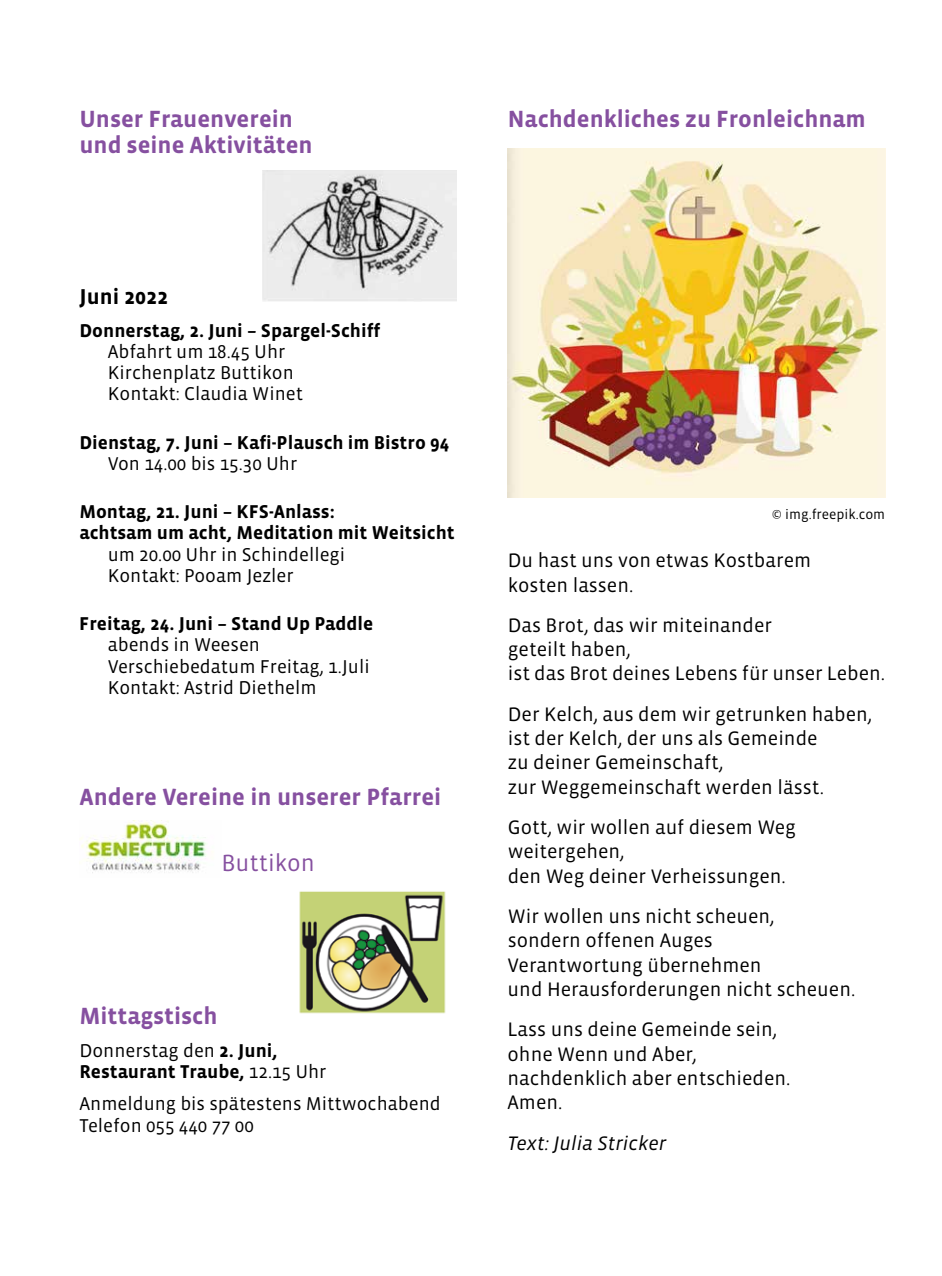
<style>
.page{position:relative;width:942px;height:1276px;background:#fff}
.page>*{position:absolute;margin:0;border:0;box-sizing:border-box;transform-origin:0 0}
.t1{font:700 24px/26.2px "Vista Sans";color:#8650a0}
.t2{font:24px "Vista Sans";color:#8650a0}
.t3{font:700 22px "Vista Sans";color:#000}
.t4{font:20px/24.2px "Vista Sans";color:#000}
.t5{font:italic 20px "Vista Sans";color:#000}
.t6{font:19px/21.2px "Vista Sans";color:#000}
.t7{font:700 19px/21.2px "Vista Sans";color:#000}
.t8{font:14px "Vista Sans";color:#000}
.s1{font-weight:400}
</style>
<div class="page">
<img style="left:80px;top:820px;width:127px;height:53px">
<img style="left:507px;top:149px;width:377px;height:349px">
<img style="left:299px;top:891px;width:147px;height:123px">
<img style="left:262px;top:170px;width:194px;height:132px">
<p class="t1" style="left:79px;top:106px;width:235px">Unser Frauenverein und seine Aktivitäten</p>
<p class="t1" style="left:507px;top:106px;width:359px">Nachdenkliches zu Fronleichnam</p>
<p class="t3" style="left:79px;top:286px;width:90px">Juni 2022</p>
<p class="t7" style="left:79px;top:320px;width:302px">Donnerstag, 2. Juni – Spargel-Schiff</p>
<p class="t6" style="left:108px;top:341px;width:196px">Abfahrt um 18.45 Uhr<br>Kirchenplatz Buttikon<br>Kontakt: Claudia Winet</p>
<p class="t7" style="left:79px;top:432px;width:371px">Dienstag, 7. Juni – Kafi-Plausch im Bistro 94</p>
<p class="t6" style="left:108px;top:453px;width:191px">Von 14.00 bis 15.30 Uhr</p>
<p class="t7" style="left:79px;top:501px;width:376px">Montag, 21. Juni – KFS-Anlass:<br>achtsam um acht, Meditation mit Weitsicht</p>
<p class="t6" style="left:108px;top:544px;width:239px">um 20.00 Uhr in Schindellegi<br>Kontakt: Pooam Jezler</p>
<p class="t7" style="left:79px;top:613px;width:295px">Freitag, 24. Juni – Stand Up Paddle</p>
<p class="t6" style="left:108px;top:635px;width:263px">abends in Weesen<br>Verschiebedatum Freitag, 1.Juli<br>Kontakt: Astrid Diethelm</p>
<p class="t1" style="left:79px;top:784px;width:363px">Andere Vereine in unserer Pfarrei</p>
<p class="t2" style="left:221px;top:851px;width:95px">Buttikon</p>
<p class="t1" style="left:79px;top:1003px;width:140px">Mittagstisch</p>
<p class="t7" style="left:79px;top:1040px;width:248px"><span class="s1">Donnerstag den</span> 2. Juni,<br>Restaurant Traube, <span class="s1">12.15 Uhr</span></p>
<p class="t6" style="left:79px;top:1093px;width:363px">Anmeldung bis spätestens Mittwochabend<br>Telefon 055 440 77 00</p>
<p class="t8" style="left:771px;top:507px;width:115px">© img.freepik.com</p>
<p class="t4" style="left:507px;top:549px;width:305px">Du hast uns von etwas Kostbarem kosten lassen.</p>
<p class="t4" style="left:507px;top:613px;width:379px">Das Brot, das wir miteinander<br>geteilt haben,<br>ist das Brot deines Lebens für unser Leben.</p>
<p class="t4" style="left:507px;top:702px;width:365px">Der Kelch, aus dem wir getrunken haben, ist der Kelch, der uns als Gemeinde<br>zu deiner Gemeinschaft,<br>zur Weggemeinschaft werden lässt.</p>
<p class="t4" style="left:507px;top:816px;width:289px">Gott, wir wollen auf diesem Weg weitergehen,<br>den Weg deiner Verheissungen.</p>
<p class="t4" style="left:507px;top:905px;width:349px">Wir wollen uns nicht scheuen,<br>sondern offenen Auges<br>Verantwortung übernehmen<br>und Herausforderungen nicht scheuen.</p>
<p class="t4" style="left:507px;top:1018px;width:284px">Lass uns deine Gemeinde sein, ohne Wenn und Aber, nachdenklich aber entschieden.<br>Amen.</p>
<p class="t5" style="left:507px;top:1132px;width:160px">Text: Julia Stricker</p>
</div>
